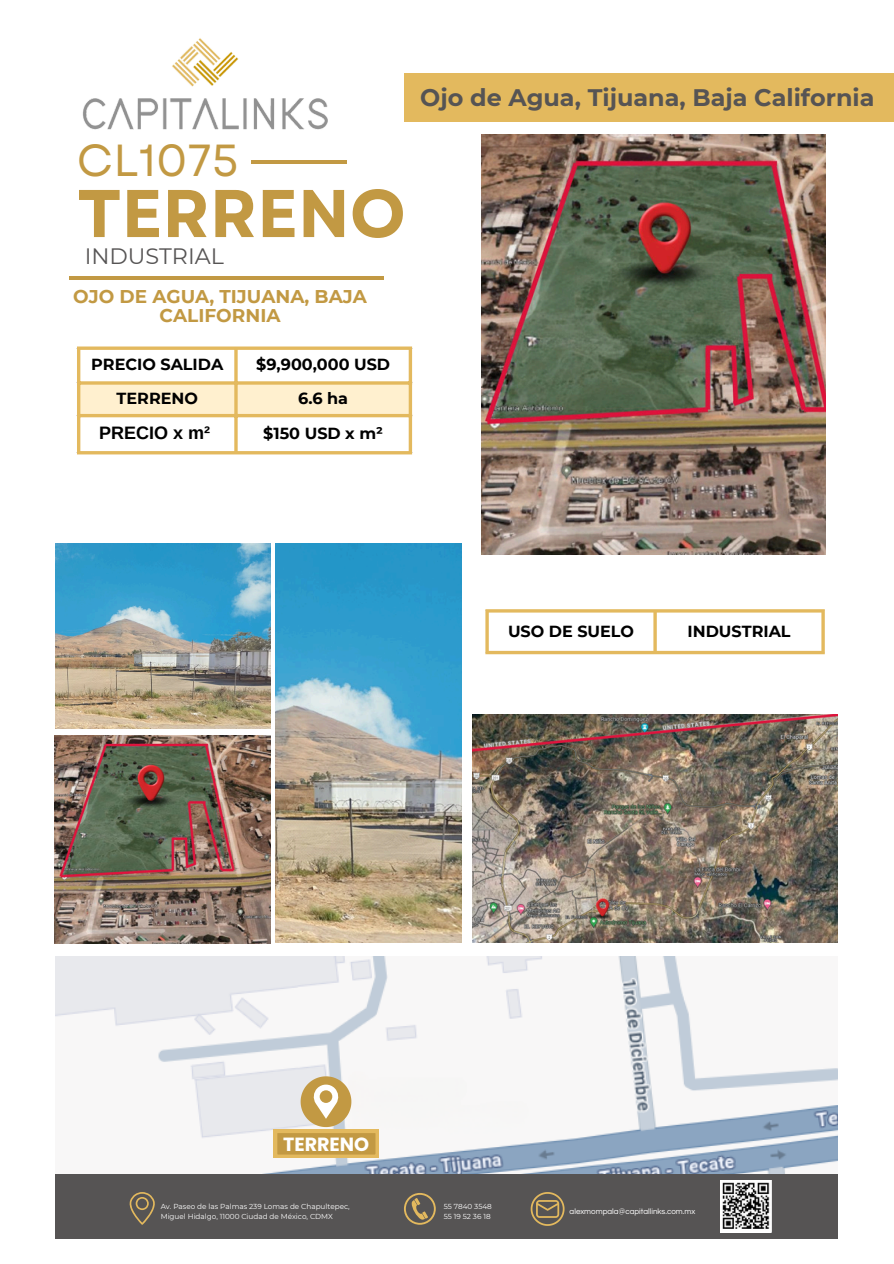
<style>
.page{position:relative;width:894px;height:1264px;background:#fff}
.page>*{position:absolute;margin:0;border:0;box-sizing:border-box;transform-origin:0 0}
.t1{font:700 67.2px "Garet";color:#c29943}
.t2{font:44.85px "Garet";color:#c29943}
.t3{font:700 23.85px "Montserrat";color:#565454}
.t4{font:22.2px "Montserrat";color:#565454}
.t5{font:700 19.05px "Poppins";color:#fff}
.t6{font:700 18.45px/19.2px "Montserrat";color:#c29943;text-align:center}
.t7{font:700 18px "Arimo";color:#000}
.t8{font:700 16.05px "Montserrat";color:#000}
.t9{font:7.95px "Questrial";color:#fff}
.t10{font:7.2px/9.8px "Montserrat";color:#fff}
</style>
<div class="page">
<img style="left:56px;top:956px;width:780px;height:218px">
<div style="left:55px;top:1174px;width:782px;height:64px;background:#565454"></div>
<img style="left:720px;top:1180px;width:50px;height:52px">
<hr style="left:251px;top:160px;width:96px;height:3px;background:#c29943">
<img style="left:82px;top:38px;width:246px;height:92px">
<hr style="left:69px;top:277px;width:314px;height:3px;background:#c29943">
<svg style="left:80px;top:384px;width:328px;height:67px"></svg>
<hr style="left:77px;top:350px;width:3px;height:101px;background:#e3b95e">
<hr style="left:234px;top:350px;width:3px;height:101px;background:#e3b95e">
<svg style="left:408px;top:350px;width:4px;height:101px"></svg>
<svg style="left:77px;top:346px;width:335px;height:4px"></svg>
<hr style="left:77px;top:381px;width:335px;height:3px;background:#e3b95e">
<hr style="left:77px;top:414px;width:335px;height:3px;background:#e3b95e">
<hr style="left:77px;top:451px;width:335px;height:3px;background:#e3b95e">
<div style="left:404px;top:73px;width:489px;height:49px;background:#e3b95e"></div>
<img style="left:276px;top:543px;width:185px;height:399px">
<svg style="left:488px;top:612px;width:333px;height:39px"></svg>
<hr style="left:485px;top:612px;width:3px;height:39px;background:#e3b95e">
<hr style="left:653px;top:612px;width:3px;height:39px;background:#e3b95e">
<hr style="left:821px;top:612px;width:3px;height:39px;background:#e3b95e">
<hr style="left:485px;top:609px;width:339px;height:3px;background:#e3b95e">
<hr style="left:485px;top:651px;width:339px;height:3px;background:#e3b95e">
<svg style="left:130px;top:1192px;width:24px;height:32px"></svg>
<svg style="left:404px;top:1193px;width:31px;height:31px"></svg>
<svg style="left:530px;top:1192px;width:34px;height:33px"></svg>
<img style="left:481px;top:134px;width:344px;height:420px">
<img style="left:56px;top:543px;width:214px;height:185px">
<img style="left:55px;top:735px;width:216px;height:208px">
<svg style="left:274px;top:1076px;width:104px;height:81px"></svg>
<img style="left:472px;top:714px;width:365px;height:228px">
<h5 class="t2" style="left:77px;top:128px;width:163px">CL1075</h5>
<p class="t1" style="left:77px;top:165px;width:330px">TERRENO</p>
<p class="t4" style="left:85px;top:243px;width:141px">INDUSTRIAL</p>
<p class="t6" style="left:73px;top:287px;width:295px">OJO DE AGUA, TIJUANA, BAJA<br>CALIFORNIA</p>
<p class="t8" style="left:91px;top:354px;width:134px">PRECIO SALIDA</p>
<h1 class="t8" style="left:256px;top:354px;width:135px">$9,900,000 USD</h1>
<h3 class="t8" style="left:117px;top:388px;width:83px">TERRENO</h3>
<h5 class="t8" style="left:298px;top:388px;width:52px">6.6 ha</h5>
<p class="t7" style="left:99px;top:422px;width:112px">PRECIO x m²</p>
<p class="t8" style="left:263px;top:423px;width:121px">$150 USD x m²</p>
<p class="t3" style="left:420px;top:82px;width:455px">Ojo de Agua, Tijuana, Baja California</p>
<p class="t8" style="left:508px;top:621px;width:128px">USO DE SUELO</p>
<p class="t8" style="left:687px;top:621px;width:105px">INDUSTRIAL</p>
<p class="t5" style="left:283px;top:1130px;width:88px">TERRENO</p>
<p class="t10" style="left:161px;top:1201px;width:190px">Av. Paseo de las Palmas 239 Lomas de Chapultepec,<br>Miguel Hidalgo, 11000 Ciudad de México, CDMX</p>
<p class="t10" style="left:443px;top:1201px;width:50px">55 7840 3548</p>
<p class="t10" style="left:443px;top:1211px;width:48px">55 19 52 36 18</p>
<p class="t9" style="left:569px;top:1207px;width:127px">alexmompala@capitallinks.com.mx</p>
</div>
